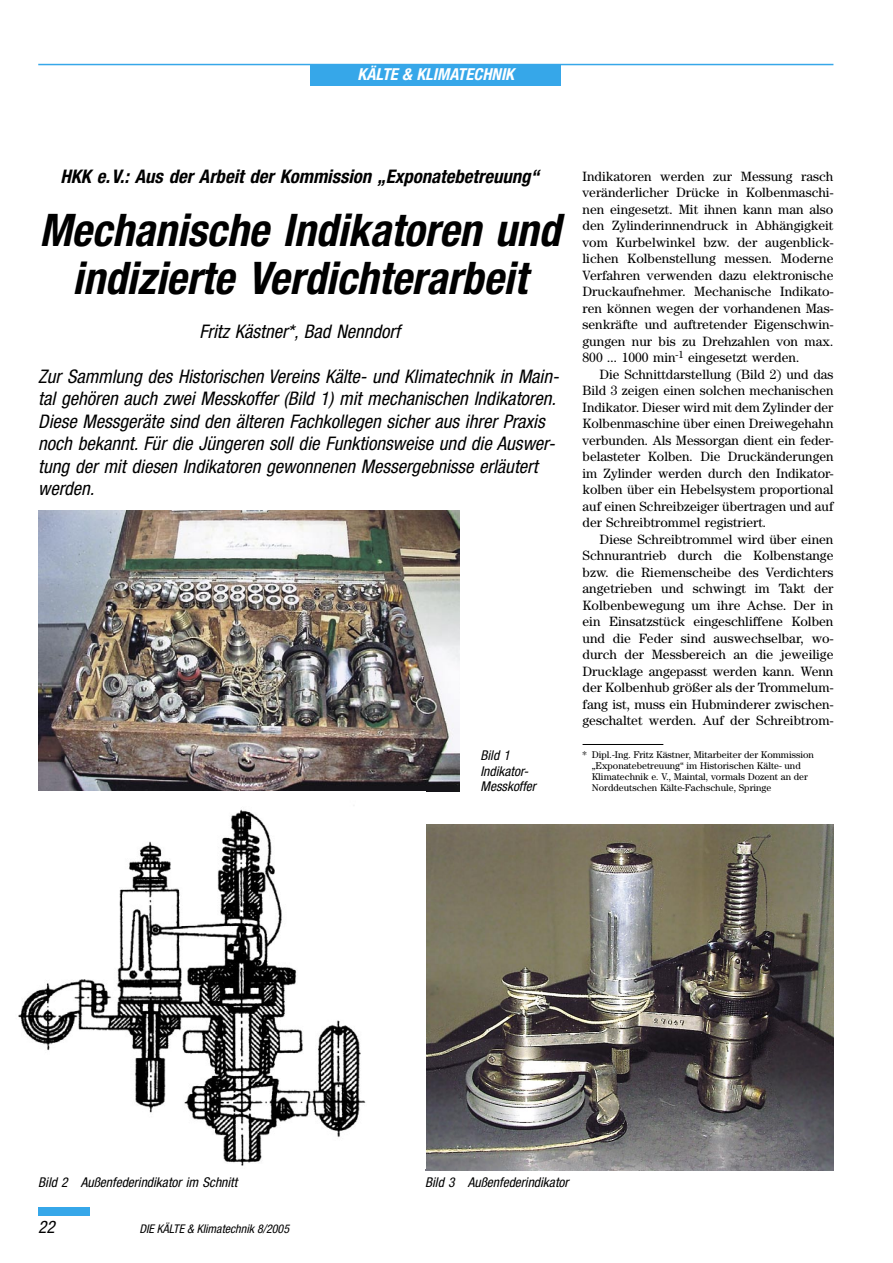
<style>
.page{position:relative;width:893px;height:1263px;background:#fff}
.page>*{position:absolute;margin:0;border:0;box-sizing:border-box;transform-origin:0 0}
.KK_02_Hauptüberschrift{font:italic 700 condensed 45px/48px "Helvetica Neue LT Std";color:#000;text-align:center}
.KK_04_Vorspann{font:italic condensed 18.75px/22.5px "Helvetica Neue LT Std";color:#000}
.KK_01_Dachzeile{font:italic 700 condensed 18.75px "Helvetica Neue LT Std";color:#000}
.KK_01_Dachzeile-2{font:italic condensed 18.75px "Helvetica Neue LT Std";color:#000}
.t1{font:italic condensed 17.25px "Helvetica Neue LT Std";color:#000}
.t2{font:italic 700 condensed 16.5px "Helvetica Neue LT Std";color:#fff}
.KK_05_Grundtext{font:13.5px/16.5px "Century Std";color:#000;text-align:justify}
.KK_06_Grundtext_ohne_Einzug{font:13.5px/16.5px "Century Std";color:#000;text-align:justify}
.KK_09_Bildunterschrift{font:italic condensed 13.5px "Helvetica Neue LT Std";color:#000}
.t3{font:italic condensed 12px "Helvetica Neue LT Std";color:#000}
.KK_10_Fußnote_Literatur{font:9.75px/11.2px "Century Std";color:#000}
</style>
<div class="page">
<div style="left:310px;top:65px;width:251px;height:20px;background:#36a7e9"></div>
<hr style="left:38px;top:64px;width:795px;height:1px;background:#36a7e9">
<div style="left:38px;top:1208px;width:51px;height:8px;background:#36a7e9"></div>
<img style="left:38px;top:511px;width:421px;height:280px">
<img style="left:425px;top:824px;width:408px;height:347px">
<img style="left:18px;top:809px;width:348px;height:357px">
<hr style="left:583px;top:744px;width:80px;height:1px;background:#000">
<p class="t2" style="left:358px;top:64px;width:158px">KÄLTE &amp; KLIMATECHNIK</p>
<p class="KK_01_Dachzeile" style="left:60px;top:165px;width:480px">HKK e. V.: Aus der Arbeit der Kommission „Exponatebetreuung“</p>
<p class="KK_02_Hauptüberschrift" style="left:39px;top:206px;width:522px">Mechanische Indikatoren und indizierte Verdichterarbeit</p>
<p class="KK_01_Dachzeile-2" style="left:200px;top:321px;width:202px">Fritz Kästner*, Bad Nenndorf</p>
<p class="KK_04_Vorspann" style="left:38px;top:365px;width:522px">Zur Sammlung des Historischen Vereins Kälte- und Klimatechnik in Main&shy;tal gehören auch zwei Messkoffer (Bild 1) mit mechanischen Indikatoren.<br>Diese Messgeräte sind den älteren Fachkollegen sicher aus ihrer Praxis noch bekannt. Für die Jüngeren soll die Funktionsweise und die Auswer&shy;tung der mit diesen Indikatoren gewonnenen Messergebnisse erläutert werden.</p>
<p class="KK_09_Bildunterschrift" style="left:480px;top:747px;width:31px">Bild 1</p>
<p class="KK_09_Bildunterschrift" style="left:480px;top:763px;width:50px">Indikator-</p>
<p class="KK_09_Bildunterschrift" style="left:480px;top:779px;width:57px">Messkoffer</p>
<p class="KK_06_Grundtext_ohne_Einzug" style="left:583px;top:168px;width:252px">Indikatoren werden zur Messung rasch veränderlicher Drücke in Kolbenmaschi&shy;nen eingesetzt. Mit ihnen kann man also den Zylinderinnendruck in Abhängigkeit vom Kurbelwinkel bzw. der augenblick&shy;lichen Kolbenstellung messen. Moderne Verfahren verwenden dazu elektronische Druckaufnehmer. Mechanische Indikato&shy;ren können wegen der vorhandenen Mas&shy;senkräfte und auftretender Eigenschwin&shy;gungen nur bis zu Drehzahlen von max.<br>800 ... 1000 min<sup>-1</sup> eingesetzt werden.</p>
<p class="KK_05_Grundtext" style="left:583px;top:366px;width:252px;text-indent:17px">Die Schnittdarstellung (Bild 2) und das Bild 3 zeigen einen solchen mechanischen Indikator. Dieser wird mit dem Zylinder der Kolbenmaschine über einen Dreiwegehahn verbunden. Als Messorgan dient ein feder&shy;belasteter Kolben. Die Druckänderungen im Zylinder werden durch den Indikator&shy;kolben über ein Hebelsystem proportional auf einen Schreibzeiger übertragen und auf der Schreibtrommel registriert.</p>
<p class="KK_05_Grundtext" style="left:583px;top:531px;width:252px;text-indent:17px">Diese Schreibtrommel wird über einen Schnurantrieb durch die Kolbenstange bzw. die Riemenscheibe des Verdichters angetrieben und schwingt im Takt der Kolbenbewegung um ihre Achse. Der in ein Einsatzstück eingeschliffene Kolben und die Feder sind auswechselbar, wo&shy;durch der Messbereich an die jeweilige Drucklage angepasst werden kann. Wenn der Kolbenhub größer als der Trommelum&shy;fang ist, muss ein Hubminderer zwischen&shy;geschaltet werden. Auf der Schreibtrom-</p>
<p class="KK_10_Fußnote_Literatur" style="left:592px;top:748px;width:224px;text-indent:-9px">* Dipl.-Ing. Fritz Kästner, Mitarbeiter der Kommission „Exponatebetreuung“ im Historischen Kälte- und Klimatechnik e. V., Maintal, vormals Dozent an der Norddeutschen Kälte-Fachschule, Springe</p>
<p class="KK_09_Bildunterschrift" style="left:38px;top:1175px;width:200px">Bild 2 Außenfederindikator im Schnitt</p>
<p class="KK_09_Bildunterschrift" style="left:425px;top:1175px;width:145px">Bild 3 Außenfederindikator</p>
<p class="t1" style="left:38px;top:1217px;width:18px">22</p>
<p class="t3" style="left:139px;top:1222px;width:151px">DIE KÄLTE &amp; Klimatechnik 8/2005</p>
</div>
